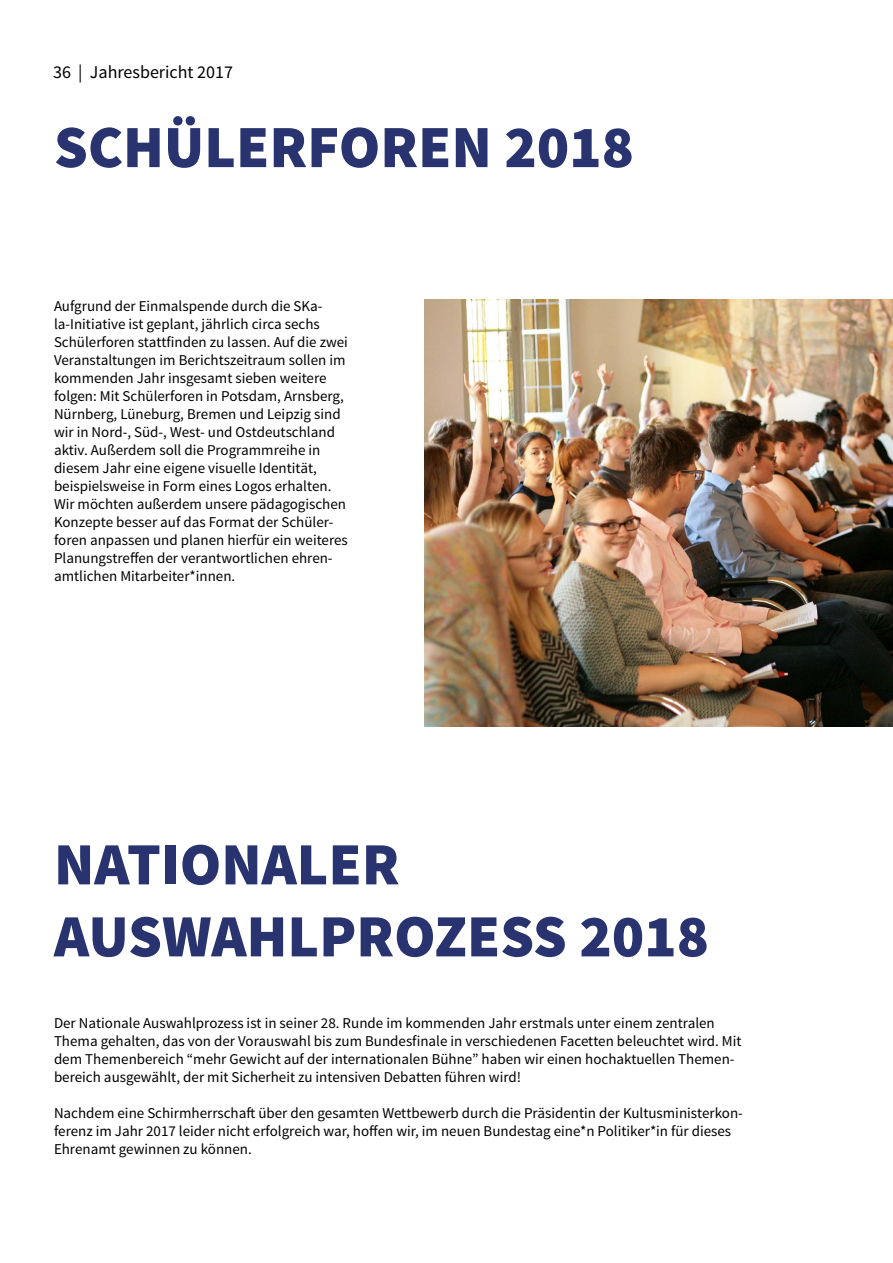
<style>
.page{position:relative;width:893px;height:1263px;background:#fff}
.page>*{position:absolute;margin:0;border:0;box-sizing:border-box;transform-origin:0 0}
.t1{font:900 60px/72px "Source Sans Pro";color:#283370}
.t2{font:18px "Source Sans Pro";color:#000}
.t3{font:15px/18px "Source Sans Pro";color:#000}
</style>
<div class="page">
<img style="left:425px;top:300px;width:468px;height:427px">
<p class="t2" style="left:53px;top:61px;width:181px">36 | Jahresbericht 2017</p>
<h1 class="t1" style="left:54px;top:114px;width:581px">SCHÜLERFOREN 2018</h1>
<p class="t3" style="left:54px;top:297px;width:295px">Aufgrund der Einmalspende durch die SKa&shy;la-Initiative ist geplant, jährlich circa sechs Schülerforen stattfinden zu lassen. Auf die zwei Veranstaltungen im Berichtszeitraum sollen im kommenden Jahr insgesamt sieben weitere folgen: Mit Schülerforen in Potsdam, Arnsberg, Nürnberg, Lüneburg, Bremen und Leipzig sind wir in Nord-, Süd-, West- und Ostdeutschland aktiv. Außerdem soll die Programmreihe in diesem Jahr eine eigene visuelle Identität, beispielsweise in Form eines Logos erhalten.<br>Wir möchten außerdem unsere pädagogischen Konzepte besser auf das Format der Schüler&shy;foren anpassen und planen hierfür ein weiteres Planungstreffen der verantwortlichen ehren&shy;amtlichen Mitarbeiter*innen.</p>
<h1 class="t1" style="left:54px;top:831px;width:656px">NATIONALER<br>AUSWAHLPROZESS 2018</h1>
<p class="t3" style="left:54px;top:1014px;width:689px">Der Nationale Auswahlprozess ist in seiner 28. Runde im kommenden Jahr erstmals unter einem zentralen Thema gehalten, das von der Vorauswahl bis zum Bundesfinale in verschiedenen Facetten beleuchtet wird. Mit dem Themenbereich “mehr Gewicht auf der internationalen Bühne” haben wir einen hochaktuellen Themen&shy;bereich ausgewählt, der mit Sicherheit zu intensiven Debatten führen wird!</p>
<p class="t3" style="left:54px;top:1104px;width:690px">Nachdem eine Schirmherrschaft über den gesamten Wettbewerb durch die Präsidentin der Kultusministerkon&shy;ferenz im Jahr 2017 leider nicht erfolgreich war, hoffen wir, im neuen Bundestag eine*n Politiker*in für dieses<br>Ehrenamt gewinnen zu können.</p>
</div>
